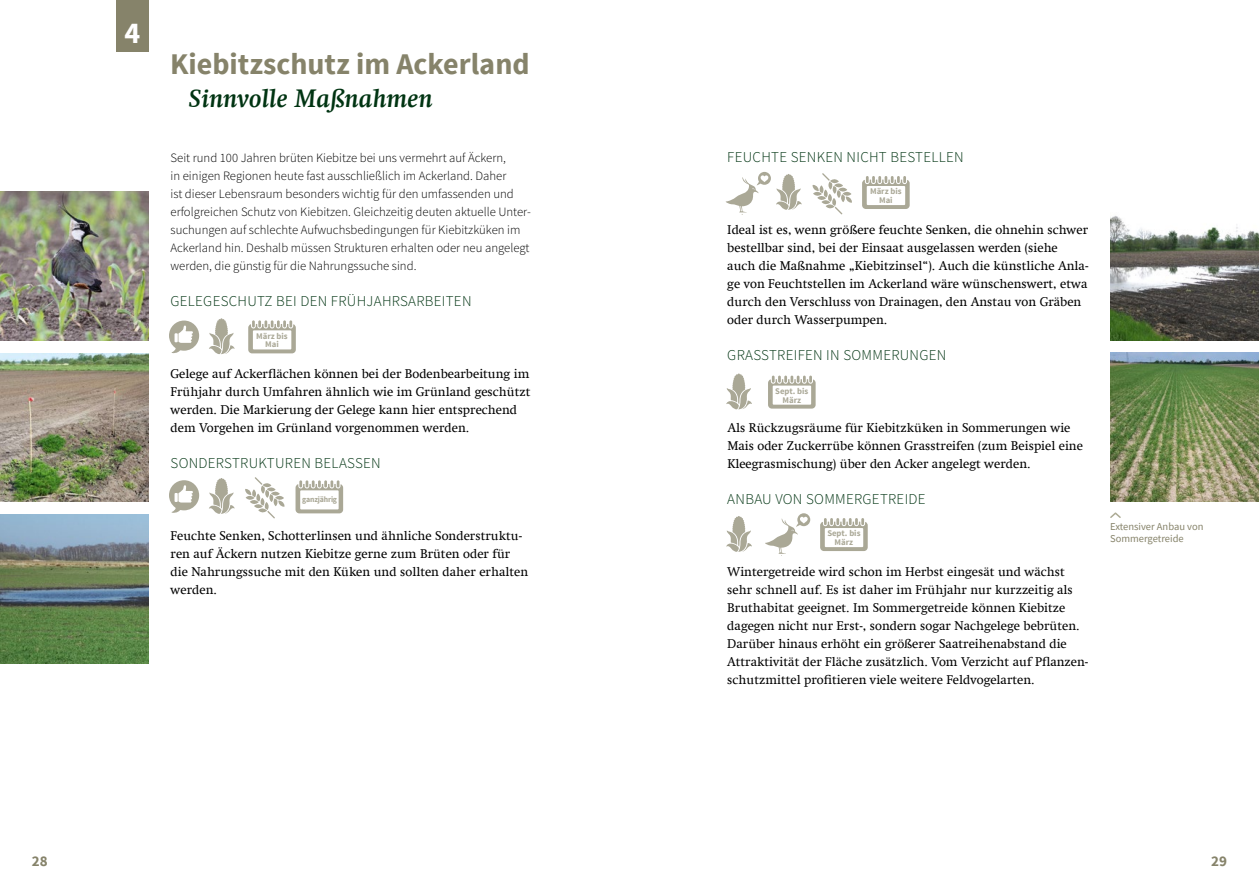
<style>
.page{position:relative;width:1259px;height:893px;background:#fff}
.page>*{position:absolute;margin:0;border:0;box-sizing:border-box;transform-origin:0 0}
.t1{font:700 30px "Source Sans Pro";color:#86836a}
.t2{font:700 30px "Source Sans Pro";color:#fff}
.t3{font:italic 700 25.5px "Swift Com";color:#003412}
.t4{font:300 15px "Source Sans Pro";letter-spacing:.02em;color:#003412}
.t5{font:700 15px "Source Sans Pro";color:#86836a}
.t6{font:12.75px/18px "Swift Com";color:#000}
.t7{font:300 12.75px/18px "Source Sans Pro";color:#000}
.t8{font:10.5px/12px "Source Sans Pro";color:#86836a}
.t9{font:700 8.7px/8.7px "Source Sans Pro";color:#86836a;text-align:center}
.t10{font:700 8.1px "Source Sans Pro";letter-spacing:-.02em;color:#86836a;scale:.96 1}
</style>
<div class="page">
<img style="left:1110px;top:216px;width:149px;height:124px">
<div style="left:116px;top:0;width:33px;height:51px;background:#86836a"></div>
<svg style="left:169px;top:320px;width:30px;height:33px"></svg>
<svg style="left:248px;top:320px;width:48px;height:33px"></svg>
<svg style="left:209px;top:318px;width:26px;height:36px"></svg>
<svg style="left:169px;top:480px;width:30px;height:33px"></svg>
<svg style="left:209px;top:478px;width:26px;height:36px"></svg>
<svg style="left:278px;top:500px;width:6px;height:7px"></svg>
<svg style="left:275px;top:494px;width:9px;height:7px"></svg>
<svg style="left:245px;top:477px;width:33px;height:41px"></svg>
<svg style="left:246px;top:494px;width:8px;height:7px"></svg>
<svg style="left:295px;top:480px;width:48px;height:33px"></svg>
<svg style="left:862px;top:176px;width:47px;height:33px"></svg>
<svg style="left:725px;top:172px;width:77px;height:40px"></svg>
<svg style="left:845px;top:196px;width:7px;height:7px"></svg>
<svg style="left:842px;top:190px;width:9px;height:7px"></svg>
<svg style="left:812px;top:185px;width:7px;height:6px"></svg>
<svg style="left:819px;top:173px;width:26px;height:41px"></svg>
<svg style="left:813px;top:190px;width:9px;height:7px"></svg>
<svg style="left:768px;top:376px;width:47px;height:33px"></svg>
<svg style="left:726px;top:373px;width:26px;height:36px"></svg>
<img style="left:0;top:191px;width:149px;height:149px">
<img style="left:0;top:514px;width:149px;height:149px">
<svg style="left:1110px;top:512px;width:11px;height:6px"></svg>
<img style="left:0;top:354px;width:149px;height:148px">
<svg style="left:820px;top:518px;width:47px;height:33px"></svg>
<svg style="left:726px;top:516px;width:26px;height:36px"></svg>
<svg style="left:765px;top:513px;width:45px;height:41px"></svg>
<img style="left:1110px;top:353px;width:149px;height:149px">
<h1 class="t2" style="left:124px;top:13px;width:17px">4</h1>
<h1 class="t1" style="left:170px;top:44px;width:361px">Kiebitzschutz im Ackerland</h1>
<h2 class="t3" style="left:189px;top:83px;width:245px">Sinnvolle Maßnahmen</h2>
<p class="t7" style="left:171px;top:149px;width:362px">Seit rund 100 Jahren brüten Kiebitze bei uns vermehrt auf Äckern,<br>in einigen Regionen heute fast ausschließlich im Ackerland. Daher<br>ist dieser Lebensraum besonders wichtig für den umfassenden und erfolgreichen Schutz von Kiebitzen. Gleichzeitig deuten aktuelle Unter&shy;suchungen auf schlechte Aufwuchsbedingungen für Kiebitzküken im Ackerland hin. Deshalb müssen Strukturen erhalten oder neu angelegt werden, die günstig für die Nahrungssuche sind.</p>
<p class="t4" style="left:171px;top:292px;width:302px">GELEGESCHUTZ BEI DEN FRÜHJAHRSARBEITEN</p>
<p class="t9" style="left:256px;top:332px;width:33px">März bis<br>Mai</p>
<p class="t6" style="left:170px;top:365px;width:361px">Gelege auf Ackerflächen können bei der Bodenbearbeitung im Frühjahr durch Umfahren ähnlich wie im Grünland geschützt werden. Die Markierung der Gelege kann hier entsprechend dem Vorgehen im Grünland vorgenommen werden.</p>
<p class="t4" style="left:171px;top:454px;width:212px">SONDERSTRUKTUREN BELASSEN</p>
<p class="t10" style="left:302px;top:494px;width:38px">ganzjährig</p>
<p class="t6" style="left:171px;top:527px;width:359px">Feuchte Senken, Schotterlinsen und ähnliche Sonderstruktu&shy;ren auf Äckern nutzen Kiebitze gerne zum Brüten oder für die Nahrungssuche mit den Küken und sollten daher erhalten werden.</p>
<p class="t4" style="left:727px;top:148px;width:238px">FEUCHTE SENKEN NICHT BESTELLEN</p>
<p class="t9" style="left:870px;top:187px;width:33px">März bis<br>Mai</p>
<p class="t6" style="left:727px;top:221px;width:363px">Ideal ist es, wenn größere feuchte Senken, die ohnehin schwer bestellbar sind, bei der Einsaat ausgelassen werden (siehe auch die Maßnahme „Kiebitzinsel“). Auch die künstliche Anla&shy;ge von Feuchtstellen im Ackerland wäre wünschenswert, etwa durch den Verschluss von Drainagen, den Anstau von Gräben oder durch Wasserpumpen.</p>
<p class="t4" style="left:727px;top:346px;width:221px">GRASSTREIFEN IN SOMMERUNGEN</p>
<p class="t9" style="left:775px;top:387px;width:35px">Sept. bis<br>März</p>
<p class="t6" style="left:727px;top:419px;width:357px">Als Rückzugsräume für Kiebitzküken in Sommerungen wie<br>Mais oder Zuckerrübe können Grasstreifen (zum Beispiel eine<br>Kleegrasmischung) über den Acker angelegt werden.</p>
<p class="t4" style="left:727px;top:490px;width:200px">ANBAU VON SOMMERGETREIDE</p>
<p class="t9" style="left:827px;top:529px;width:35px">Sept. bis<br>März</p>
<p class="t6" style="left:727px;top:563px;width:362px">Wintergetreide wird schon im Herbst eingesät und wächst sehr schnell auf. Es ist daher im Frühjahr nur kurzzeitig als Bruthabitat geeignet. Im Sommergetreide können Kiebitze dagegen nicht nur Erst-, sondern sogar Nachgelege bebrüten.<br>Darüber hinaus erhöht ein größerer Saatreihenabstand die Attraktivität der Fläche zusätzlich. Vom Verzicht auf Pflanzen&shy;schutzmittel profitieren viele weitere Feldvogelarten.</p>
<p class="t8" style="left:1110px;top:520px;width:95px">Extensiver Anbau von<br>Sommergetreide</p>
<p class="t5" style="left:32px;top:852px;width:17px">28</p>
<p class="t5" style="left:1211px;top:852px;width:17px">29</p>
</div>
